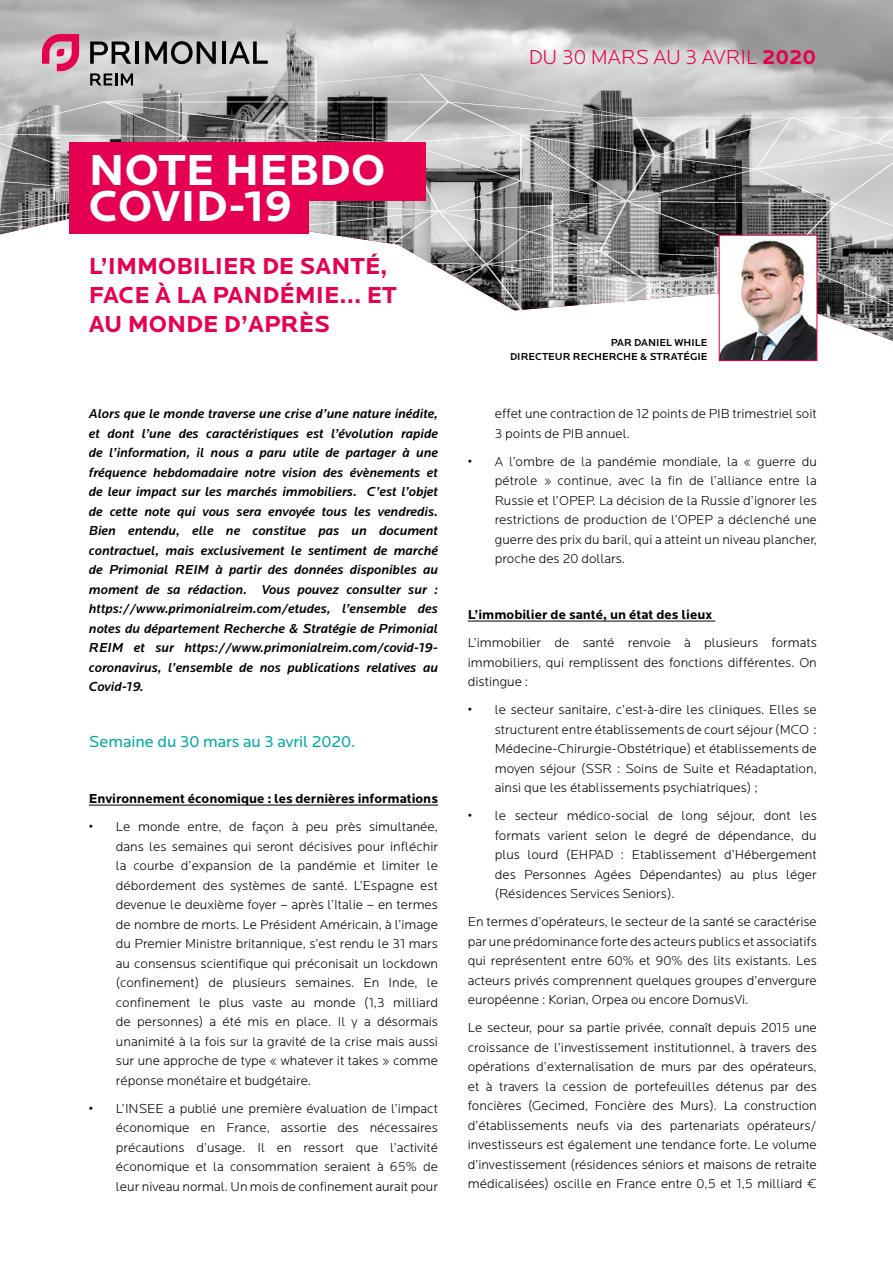
<style>
.page{position:relative;width:893px;height:1263px;background:#fff}
.page>*{position:absolute;margin:0;border:0;box-sizing:border-box;transform-origin:0 0}
.t1{font:700 45px/36px "Locator";color:#fff}
.t2{font:700 24px/28.8px "Locator";color:#e50051}
.t3{font:300 21px "Locator";color:#e50051}
.t4{font:16.5px "Locator";color:#00a8a9}
.t5{font:300 13.5px/19.5px "Locator";color:#000;text-align:justify}
.t6{font:italic 500 13.5px/19.5px "Locator";color:#000;text-align:justify}
.t7{font:700 13.5px "Locator";color:#000}
.t8{font:500 10.5px/13.5px "Locator";color:#000;text-align:right}
.s1{font-weight:700}
</style>
<div class="page">
<hr style="left:89px;top:805px;width:349px;height:1px;background:#000">
<hr style="left:468px;top:621px;width:247px;height:1px;background:#000">
<svg style="left:0;top:34px;width:893px;height:307px"></svg>
<img style="left:721px;top:237px;width:94px;height:122px">
<div style="left:70px;top:142px;width:356px;height:59px;background:#e50051"></div>
<div style="left:70px;top:185px;width:239px;height:48px;background:#e50051"></div>
<h3 class="t3" style="left:529px;top:45px;width:289px">DU 30 MARS AU 3 AVRIL <span class="s1">2020</span></h3>
<h1 class="t1" style="left:89px;top:153px;width:298px">NOTE HEBDO<br>COVID-19</h1>
<h2 class="t2" style="left:89px;top:252px;width:309px">L’IMMOBILIER DE SANTÉ,<br>FACE À LA PANDÉMIE… ET<br>AU MONDE D’APRÈS</h2>
<p class="t6" style="left:89px;top:404px;width:351px">Alors que le monde traverse une crise d’une nature inédite, et dont l’une des caractéristiques est l’évolution rapide de l’information, il nous a paru utile de partager à une fréquence hebdomadaire notre vision des évènements et de leur impact sur les marchés immobiliers. C’est l’objet de cette note qui vous sera envoyée tous les vendredis.<br>Bien entendu, elle ne constitue pas un document contractuel, mais exclusivement le sentiment de marché de Primonial REIM à partir des données disponibles au moment de sa rédaction. Vous pouvez consulter sur : https://www.primonialreim.com/etudes, l’ensemble des notes du département Recherche &amp; Stratégie de Primonial REIM et sur https://www.primonialreim.com/covid-19- coronavirus, l’ensemble de nos publications relatives au Covid-19.</p>
<p class="t4" style="left:89px;top:733px;width:268px">Semaine du 30 mars au 3 avril 2020.</p>
<p class="t7" style="left:89px;top:791px;width:351px">Environnement économique : les dernières informations</p>
<p class="t5" style="left:116px;top:817px;width:324px;text-indent:-27px">• Le monde entre, de façon à peu près simultanée, dans les semaines qui seront décisives pour infléchir la courbe d’expansion de la pandémie et limiter le débordement des systèmes de santé. L’Espagne est devenue le deuxième foyer – après l’Italie – en termes de nombre de morts. Le Président Américain, à l’image du Premier Ministre britannique, s’est rendu le 31 mars au consensus scientifique qui préconisait un lockdown (confinement) de plusieurs semaines. En Inde, le confinement le plus vaste au monde (1,3 milliard de personnes) a été mis en place. Il y a désormais unanimité à la fois sur la gravité de la crise mais aussi sur une approche de type « whatever it takes » comme réponse monétaire et budgétaire.</p>
<p class="t5" style="left:116px;top:1099px;width:324px;text-indent:-27px">• L’INSEE a publié une première évaluation de l’impact économique en France, assortie des nécessaires précautions d’usage. Il en ressort que l’activité économique et la consommation seraient à 65% de leur niveau normal. Un mois de confinement aurait pour</p>
<p class="t8" style="left:510px;top:336px;width:199px">PAR DANIEL WHILE<br>DIRECTEUR RECHERCHE &amp; STRATÉGIE</p>
<p class="t5" style="left:495px;top:404px;width:324px">effet une contraction de 12 points de PIB trimestriel soit<br>3 points de PIB annuel.</p>
<p class="t5" style="left:495px;top:452px;width:324px;text-indent:-27px">• A l’ombre de la pandémie mondiale, la « guerre du pétrole » continue, avec la fin de l’alliance entre la Russie et l’OPEP. La décision de la Russie d’ignorer les restrictions de production de l’OPEP a déclenché une guerre des prix du baril, qui a atteint un niveau plancher, proche des 20 dollars.</p>
<p class="t7" style="left:468px;top:607px;width:246px">L’immobilier de santé, un état des lieux</p>
<p class="t5" style="left:468px;top:633px;width:351px">L’immobilier de santé renvoie à plusieurs formats immobiliers, qui remplissent des fonctions différentes. On distingue :</p>
<p class="t5" style="left:495px;top:700px;width:324px;text-indent:-27px">• le secteur sanitaire, c’est-à-dire les cliniques. Elles se structurent entre établissements de court séjour (MCO :<br>Médecine-Chirurgie-Obstétrique) et établissements de moyen séjour (SSR : Soins de Suite et Réadaptation, ainsi que les établissements psychiatriques) ;</p>
<p class="t5" style="left:495px;top:806px;width:324px;text-indent:-27px">• le secteur médico-social de long séjour, dont les formats varient selon le degré de dépendance, du plus lourd (EHPAD : Etablissement d’Hébergement des Personnes Agées Dépendantes) au plus léger (Résidences Services Seniors).</p>
<p class="t5" style="left:468px;top:912px;width:351px">En termes d’opérateurs, le secteur de la santé se caractérise par une prédominance forte des acteurs publics et associatifs qui représentent entre 60% et 90% des lits existants. Les acteurs privés comprennent quelques groupes d’envergure européenne : Korian, Orpea ou encore DomusVi.</p>
<p class="t5" style="left:468px;top:1018px;width:351px">Le secteur, pour sa partie privée, connaît depuis 2015 une croissance de l’investissement institutionnel, à travers des opérations d’externalisation de murs par des opérateurs, et à travers la cession de portefeuilles détenus par des foncières (Gecimed, Foncière des Murs). La construction d’établissements neufs via des partenariats opérateurs/ investisseurs est également une tendance forte. Le volume d’investissement (résidences séniors et maisons de retraite médicalisées) oscille en France entre 0,5 et 1,5 milliard €</p>
</div>
